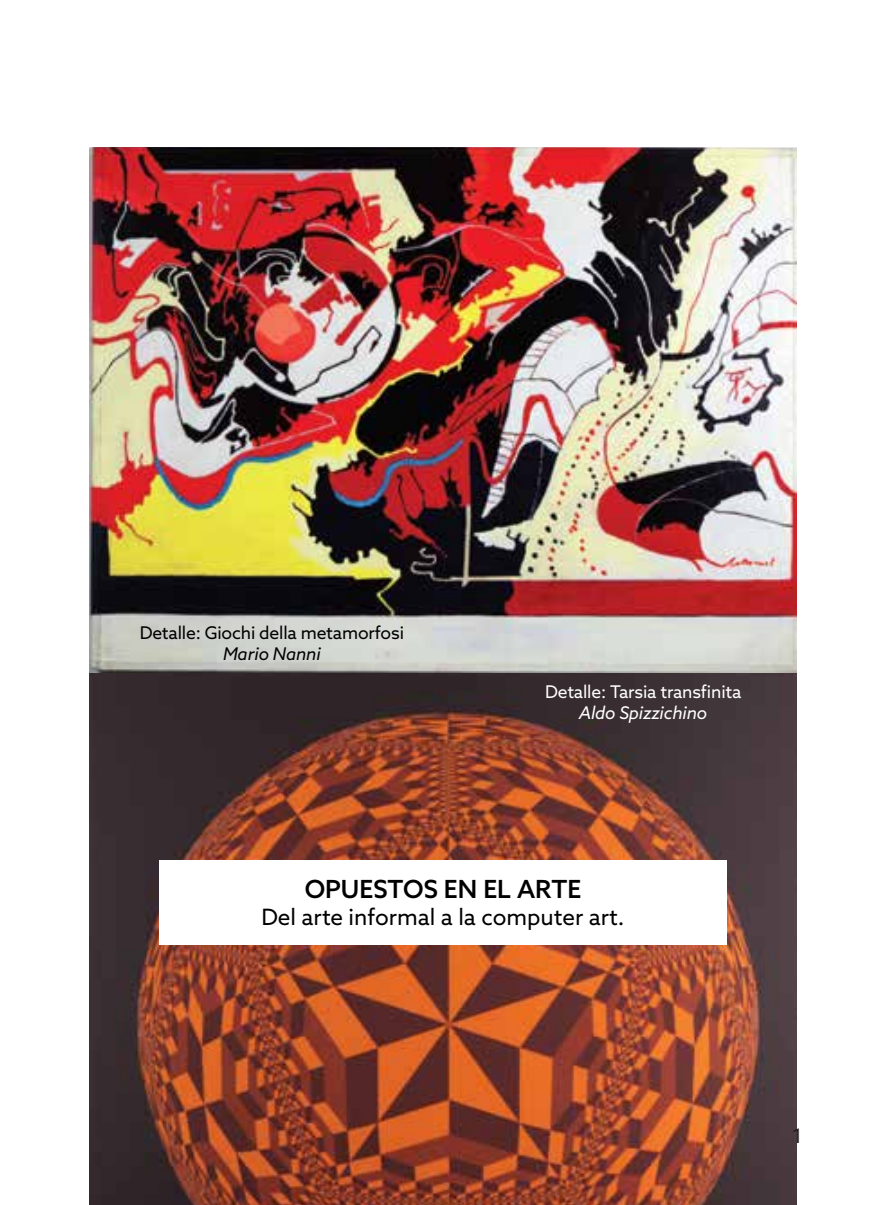
<style>
.page{position:relative;width:886px;height:1205px;background:#fff}
.page>*{position:absolute;margin:0;border:0;box-sizing:border-box;transform-origin:0 0}
.t1{font:500 25px "Azo Sans";color:#000}
.t2{font:22.5px "Azo Sans";color:#000}
.t3{font:20px "Azo Sans";color:#231f20}
.t4{font:17.5px "Azo Sans";letter-spacing:-.01em;color:#000}
.t5{font:17.5px "Azo Sans";letter-spacing:-.01em;color:#fff}
.t6{font:italic 17.5px "Azo Sans";letter-spacing:-.01em;color:#fff}
.t7{font:italic 17.5px "Azo Sans";letter-spacing:-.01em;color:#000}
</style>
<div class="page">
<img style="left:89px;top:672px;width:708px;height:533px">
<img style="left:89px;top:147px;width:708px;height:525px">
<div style="left:159px;top:860px;width:568px;height:84px;background:#fff"></div>
<p class="t4" style="left:140px;top:621px;width:266px">Detalle: Giochi della metamorfosi</p>
<p class="t7" style="left:223px;top:642px;width:99px">Mario Nanni</p>
<p class="t5" style="left:545px;top:680px;width:198px">Detalle: Tarsia transfinita</p>
<p class="t6" style="left:579px;top:701px;width:129px">Aldo Spizzichino</p>
<h1 class="t1" style="left:305px;top:872px;width:278px">OPUESTOS EN EL ARTE</h1>
<p class="t2" style="left:261px;top:902px;width:365px">Del arte informal a la computer art.</p>
<p class="t3" style="left:792px;top:1123px;width:12px">1</p>
</div>
